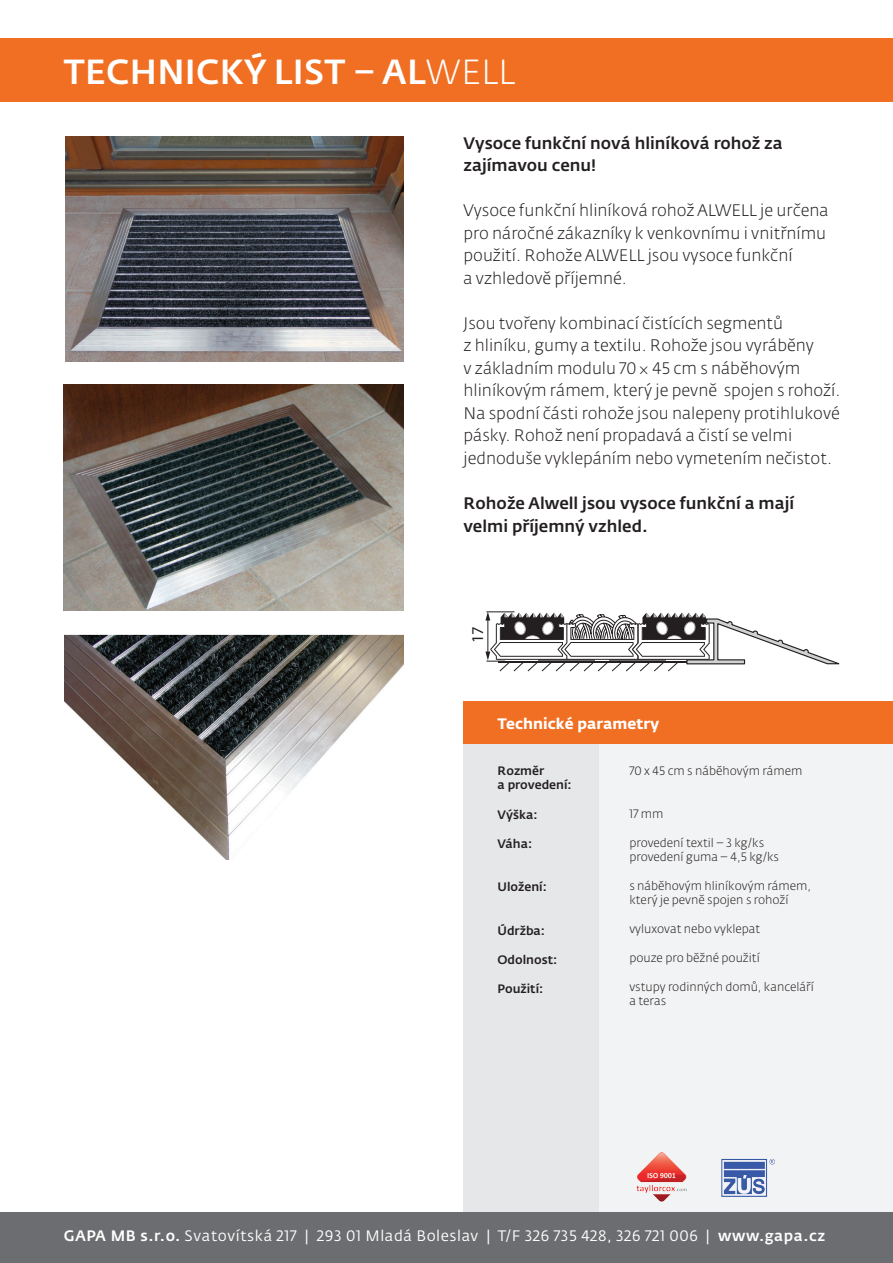
<style>
.page{position:relative;width:893px;height:1263px;background:#fff}
.page>*{position:absolute;margin:0;border:0;box-sizing:border-box;transform-origin:0 0}
.podtitul{font:500 34.5px "Fedra Sans Alt Pro";letter-spacing:.01em;color:#fff}
.text{font:300 16.5px/22.5px "Fedra Sans Alt Pro";color:#231f20}
.text-2{font:500 16.5px/22.5px "Fedra Sans Alt Pro";color:#231f20}
.t1{font:16.5px "Myriad Pro";color:#231f20}
.t2{font:15px "Fedra Sans Alt Pro";letter-spacing:.04em;color:#fff}
.t3{font:700 15px "Fedra Sans Alt Pro";color:#fff}
.tabulka_leva{font:500 12.15px/14.5px "Fedra Sans Alt Pro";color:#231f20}
.tabulka_prava{font:300 12px "Fedra Sans Alt Pro";color:#231f20}
.s1{font-weight:300}
.s2{font-family:"Gill Sans CE"}
.s3{font-weight:500}
</style>
<div class="page">
<div style="left:463px;top:744px;width:137px;height:519px;background:#e6e7e9"></div>
<div style="left:600px;top:744px;width:293px;height:519px;background:#f2f3f4"></div>
<div style="left:0;top:38px;width:893px;height:64px;background:#f06f22"></div>
<div style="left:0;top:1212px;width:893px;height:51px;background:#6c6d70"></div>
<div style="left:463px;top:702px;width:430px;height:42px;background:#f06f22"></div>
<img style="left:636px;top:1152px;width:51px;height:49px">
<img style="left:721px;top:1158px;width:54px;height:39px">
<img style="left:65px;top:136px;width:339px;height:225px">
<img style="left:64px;top:385px;width:340px;height:225px">
<svg style="left:485px;top:611px;width:355px;height:61px"></svg>
<img style="left:64px;top:634px;width:340px;height:225px">
<p class="podtitul" style="left:64px;top:50px;width:452px">TECHNICKÝ LIST – AL<span class="s1">WELL</span></p>
<p class="text-2" style="left:463px;top:132px;width:321px">Vysoce funkční nová hliníková rohož za zajímavou cenu!</p>
<p class="text" style="left:463px;top:199px;width:367px">Vysoce funkční hliníková rohož ALWELL je určena pro náročné zákazníky k venkovnímu i vnitřnímu</p>
<p class="text" style="left:463px;top:244px;width:331px">použití. Rohože ALWELL jsou vysoce funkční a vzhledově příjemné.</p>
<p class="text" style="left:463px;top:312px;width:378px">Jsou tvořeny kombinací čistících segmentů<br>z hliníku, gumy a textilu. Rohože jsou vyráběny<br>v základním modulu 70 <span class="s2">x</span> 45 cm s náběhovým hliníkovým rámem, který je pevně spojen s rohoží.<br>Na spodní části rohože jsou nalepeny protihlukové pásky. Rohož není propadavá a čistí se velmi jednoduše vyklepáním nebo vymetením nečistot.</p>
<p class="text-2" style="left:463px;top:492px;width:332px">Rohože Alwell jsou vysoce funkční a mají velmi příjemný vzhled.</p>
<p class="t1" style="left:467px;top:643px;width:18px;rotate:-90deg">17</p>
<p class="t3" style="left:497px;top:714px;width:163px">Technické parametry</p>
<p class="tabulka_leva" style="left:497px;top:763px;width:76px">Rozměr<br>a provedení:</p>
<p class="tabulka_leva" style="left:497px;top:807px;width:42px">Výška:</p>
<p class="tabulka_leva" style="left:497px;top:836px;width:36px">Váha:</p>
<p class="tabulka_leva" style="left:497px;top:880px;width:51px">Uložení:</p>
<p class="tabulka_leva" style="left:497px;top:923px;width:49px">Údržba:</p>
<p class="tabulka_leva" style="left:497px;top:952px;width:61px">Odolnost:</p>
<p class="tabulka_leva" style="left:497px;top:981px;width:47px">Použití:</p>
<p class="tabulka_prava" style="left:629px;top:763px;width:174px">70 x 45 cm s náběhovým rámem</p>
<p class="tabulka_prava" style="left:629px;top:806px;width:35px">17 mm</p>
<p class="tabulka_prava" style="left:629px;top:835px;width:136px">provedení textil – 3 kg/ks</p>
<p class="tabulka_prava" style="left:629px;top:849px;width:151px">provedení guma – 4,5 kg/ks</p>
<p class="tabulka_prava" style="left:629px;top:878px;width:183px">s náběhovým hliníkovým rámem,</p>
<p class="tabulka_prava" style="left:629px;top:893px;width:161px">který je pevně spojen s rohoží</p>
<p class="tabulka_prava" style="left:629px;top:921px;width:133px">vyluxovat nebo vyklepat</p>
<p class="tabulka_prava" style="left:629px;top:950px;width:132px">pouze pro běžné použití</p>
<p class="tabulka_prava" style="left:629px;top:979px;width:186px">vstupy rodinných domů, kanceláří</p>
<p class="tabulka_prava" style="left:629px;top:993px;width:38px">a teras</p>
<p class="t2" style="left:64px;top:1226px;width:763px"><span class="s3">GAPA MB s.r.o.</span> Svatovítská 217 | 293 01 Mladá Boleslav | T/F 326 735 428, 326 721 006 | <span class="s3">www.gapa.cz</span></p>
</div>
